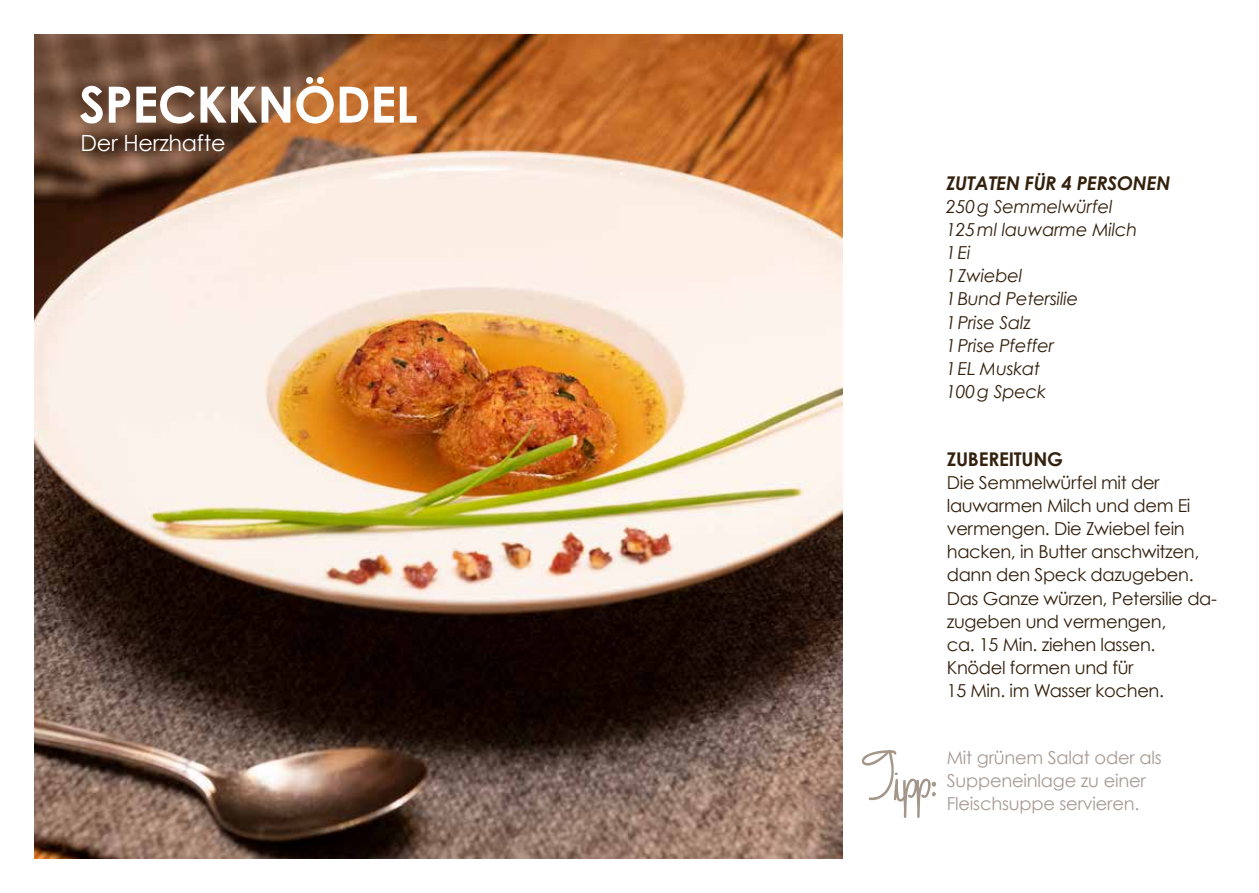
<style>
.page{position:relative;width:1259px;height:893px;background:#fff}
.page>*{position:absolute;margin:0;border:0;box-sizing:border-box;transform-origin:0 0}
.t1{font:700 50.1px "Century Gothic";letter-spacing:-.01em;color:#fff}
.t2{font:22.35px "Century Gothic";letter-spacing:-.01em;color:#fff}
.t3{font:italic 700 18.9px "Century Gothic";letter-spacing:-.01em;color:#33210e}
.t4{font:700 18.9px "Century Gothic";letter-spacing:-.01em;color:#33210e}
.t5{font:17.85px/23.1px "Century Gothic";letter-spacing:-.02em;color:#33210e}
.t6{font:italic 17.85px/23.1px "Century Gothic";letter-spacing:-.01em;color:#33210e}
.t7{font:17.85px/23.1px "Century Gothic";letter-spacing:-.01em;color:#a79b94}
</style>
<div class="page">
<img style="left:34px;top:34px;width:808px;height:825px">
<svg style="left:862px;top:750px;width:74px;height:68px"></svg>
<h1 class="t1" style="left:79px;top:73px;width:340px">SPECKKNÖDEL</h1>
<p class="t2" style="left:81px;top:130px;width:146px">Der Herzhafte</p>
<p class="t3" style="left:946px;top:171px;width:226px">ZUTATEN FÜR 4 PERSONEN</p>
<p class="t6" style="left:946px;top:195px;width:193px">250g Semmelwürfel<br>125ml lauwarme Milch<br>1Ei<br>1Zwiebel<br>1Bund Petersilie<br>1Prise Salz<br>1Prise Pfeffer<br>1EL Muskat<br>100g Speck</p>
<p class="t4" style="left:947px;top:447px;width:118px">ZUBEREITUNG</p>
<p class="t5" style="left:947px;top:471px;width:272px">Die Semmelwürfel mit der lauwarmen Milch und dem Ei vermengen. Die Zwiebel fein hacken, in Butter anschwitzen, dann den Speck dazugeben.<br>Das Ganze würzen, Petersilie da&shy;zugeben und vermengen,<br>ca. 15 Min. ziehen lassen.<br>Knödel formen und für<br>15 Min. im Wasser kochen.</p>
<p class="t7" style="left:946px;top:746px;width:216px">Mit grünem Salat oder als<br>Suppeneinlage zu einer<br>Fleischsuppe servieren.</p>
</div>
